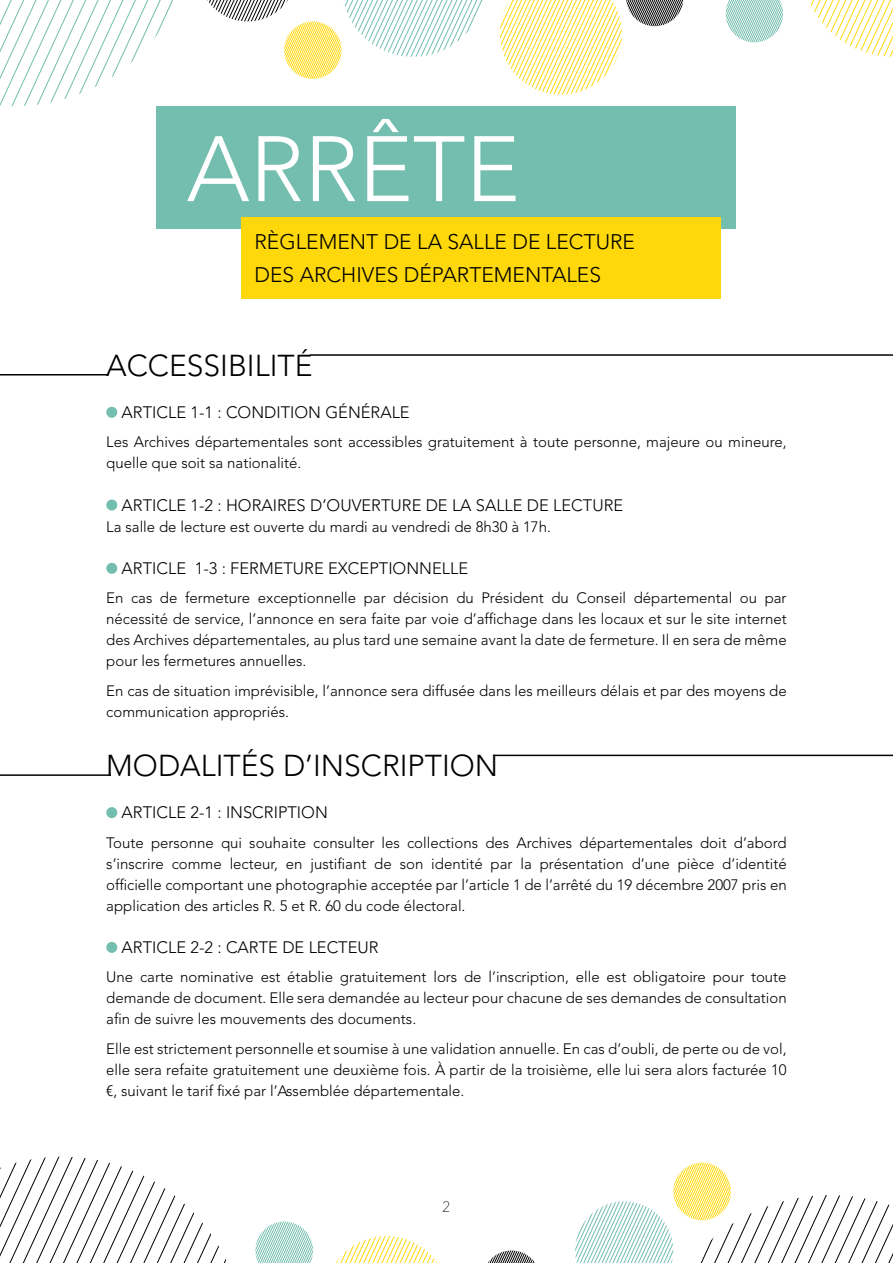
<style>
.page{position:relative;width:893px;height:1263px;background:#fff}
.page>*{position:absolute;margin:0;border:0;box-sizing:border-box;transform-origin:0 0}
.t1{font:300 91.8px "Avenir LT Pro";color:#fff}
.t2{font:300 30px "Avenir LT Pro";color:#000}
.t3{font:300 21px/32.5px "Avenir LT Pro";color:#000}
.t4{font:300 16.5px "Avenir LT Pro";color:#000}
.t5{font:300 15px/21px "Avenir LT Pro";color:#000;text-align:justify}
.t6{font:100 15px "Avenir Next LT Pro";color:#000}
</style>
<div class="page">
<svg style="left:810px;top:0;width:83px;height:57px"></svg>
<svg style="left:726px;top:0;width:57px;height:42px;background:#bcdfd8"></svg>
<svg style="left:0;top:0;width:483px;height:106px"></svg>
<svg style="left:500px;top:0;width:184px;height:95px"></svg>
<svg style="left:255px;top:1221px;width:58px;height:42px"></svg>
<svg style="left:575px;top:1162px;width:318px;height:101px"></svg>
<svg style="left:336px;top:1236px;width:101px;height:27px"></svg>
<svg style="left:0;top:1157px;width:226px;height:106px"></svg>
<svg style="left:488px;top:1250px;width:47px;height:13px"></svg>
<div style="left:157px;top:106px;width:579px;height:123px;background:#73beae"></div>
<div style="left:241px;top:217px;width:480px;height:81px;background:#fed80a"></div>
<div style="left:106px;top:407px;width:11px;height:11px;background:#73beae;border-radius:50%"></div>
<div style="left:106px;top:499px;width:11px;height:11px;background:#73beae;border-radius:50%"></div>
<div style="left:106px;top:563px;width:11px;height:11px;background:#73beae;border-radius:50%"></div>
<div style="left:106px;top:807px;width:11px;height:11px;background:#73beae;border-radius:50%"></div>
<div style="left:106px;top:942px;width:11px;height:11px;background:#73beae;border-radius:50%"></div>
<hr style="left:0;top:774px;width:111px;height:2px;background:#000">
<hr style="left:493px;top:755px;width:400px;height:1px;background:#000">
<hr style="left:0;top:374px;width:109px;height:1px;background:#000">
<hr style="left:310px;top:354px;width:583px;height:2px;background:#000">
<h1 class="t1" style="left:187px;top:115px;width:58px">ARR</h1>
<h1 class="t1" style="left:358px;top:115px;width:163px">ÊTe</h1>
<h3 class="t3" style="left:255px;top:226px;width:382px">Règlement de la salle de lecture des Archives départementales</h3>
<h2 class="t2" style="left:106px;top:347px;width:208px">Accessibilité</h2>
<p class="t4" style="left:122px;top:402px;width:290px">Article 1-1 : Condition générale</p>
<p class="t5" style="left:106px;top:432px;width:682px">Les Archives départementales sont accessibles gratuitement à toute personne, majeure ou mineure, quelle que soit sa nationalité.</p>
<p class="t4" style="left:122px;top:495px;width:503px">Article 1-2 : Ho raires d’o uverture de la salle de lecture</p>
<p class="t5" style="left:106px;top:516px;width:446px">La salle de lecture est ouverte du mardi au vendredi de 8h30 à 17h.</p>
<p class="t4" style="left:122px;top:558px;width:348px">Article 1-3 : Fermeture exceptionnelle</p>
<p class="t5" style="left:106px;top:588px;width:682px">En cas de fermeture exceptionnelle par décision du Président du Conseil départemental ou par nécessité de service, l’annonce en sera faite par voie d’affichage dans les locaux et sur le site internet des Archives départementales, au plus tard une semaine avant la date de fermeture. I l en sera de même pour les fermetures annuelles.</p>
<p class="t5" style="left:106px;top:680px;width:682px">En cas de situation imprévisible, l’annonce sera diffusée dans les meilleurs délais et par des moyens de communication appropriés.</p>
<h2 class="t2" style="left:106px;top:748px;width:25px">Mod</h2>
<h2 class="t2" style="left:180px;top:748px;width:319px">alités d’inscriptio n</h2>
<p class="t4" style="left:122px;top:803px;width:208px">Article 2-1 : I nscription</p>
<p class="t5" style="left:106px;top:832px;width:682px">Toute personne qui souhaite consulter les collections des Archives départementales doit d’abord s’inscrire comme lecteur, en justifiant de son identité par la présentation d’une pièce d’identité officielle comportant une photographie acceptée par l’article 1 de l’arrêté du 19 décembre 2007 pris en application des articles R. 5 et R. 60 du code électoral.</p>
<p class="t4" style="left:122px;top:937px;width:259px">Article 2-2 : Carte de lecteur</p>
<p class="t5" style="left:106px;top:967px;width:682px">U ne carte nominative est établie gratuitement lors de l’inscription, elle est obligatoire pour toute demande de document. Elle sera demandée au lecteur pour chacune de ses demandes de consultation afin de suivre les mouvements des documents.</p>
<p class="t5" style="left:106px;top:1038px;width:682px">Elle est strictement personnelle et soumise à une validation annuelle. En cas d’oubli, de perte ou de vol, elle sera refaite gratuitement une deuxième fois. à partir de la troisième, elle lui sera alors facturée 10 €, suivant le tarif fixé par l’Assemblée départementale.</p>
<p class="t6" style="left:442px;top:1198px;width:10px">2</p>
</div>
